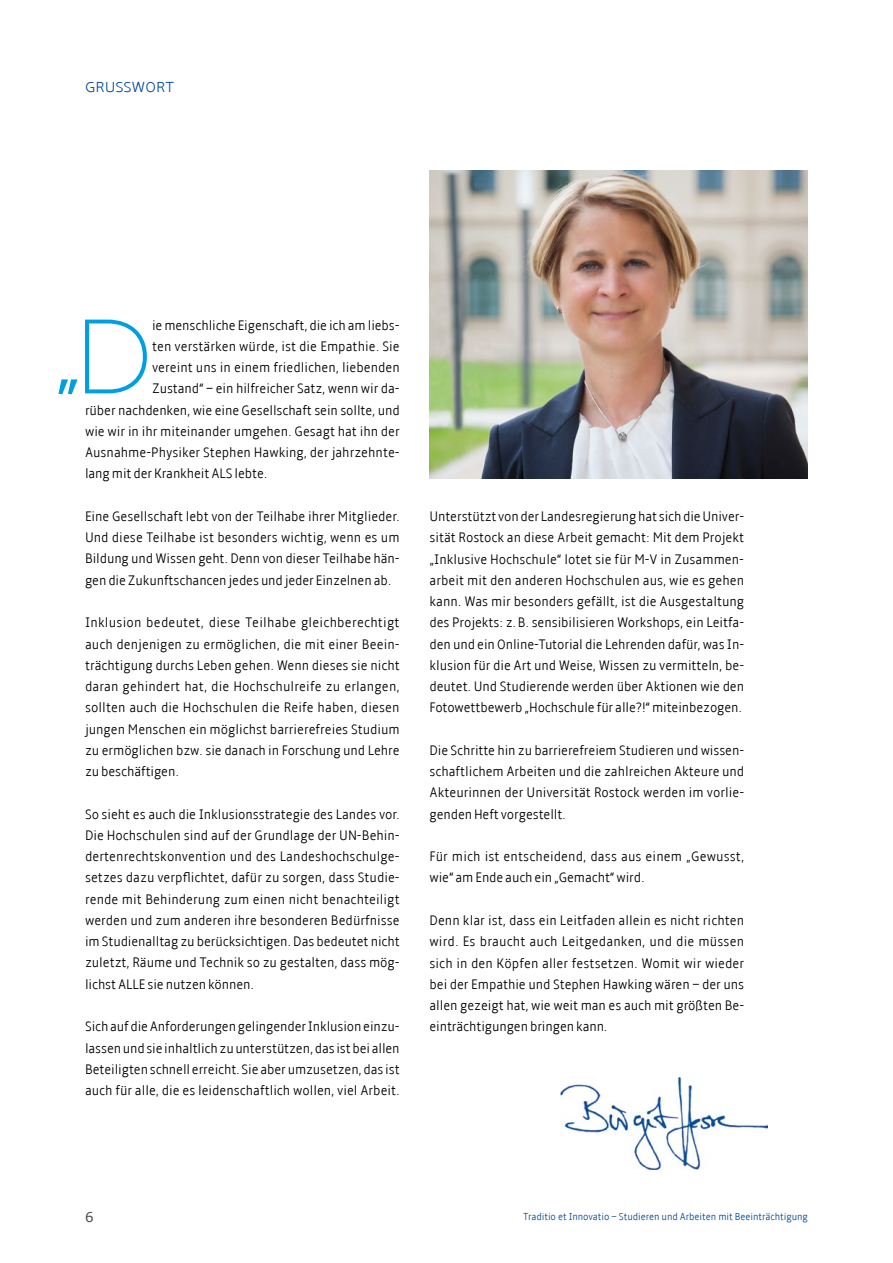
<style>
.page{position:relative;width:893px;height:1263px;background:#fff}
.page>*{position:absolute;margin:0;border:0;box-sizing:border-box;transform-origin:0 0}
.t1{font:300 105.3px "Novecentosanswide";color:#009fe3}
.t2{font:300 15px "Amble";color:#00489a}
.t3{font:300 condensed 14.25px/21.3px "Amble";letter-spacing:-.005em;color:#000;text-align:justify}
.t4{font:13.5px "Verdana";color:#4a4a49}
.t5{font:300 condensed 10.5px "Amble";letter-spacing:-.005em;color:#00489a}
</style>
<div class="page">
<img style="left:429px;top:170px;width:379px;height:308px">
<img style="left:560px;top:1078px;width:207px;height:91px">
<svg style="left:58px;top:379px;width:20px;height:15px"></svg>
<p class="t2" style="left:85px;top:79px;width:91px">GRUSSWORT</p>
<h1 class="t1" style="left:76px;top:296px;width:77px">D</h1>
<p class="t3" style="left:152px;top:314px;width:249px">ie menschliche Eigenschaft, die ich am liebs-</p>
<p class="t3" style="left:152px;top:336px;width:249px">ten verstärken würde, ist die Empathie. Sie</p>
<p class="t3" style="left:152px;top:357px;width:249px">vereint uns in einem friedlichen, liebenden</p>
<p class="t3" style="left:152px;top:378px;width:249px">Zustand“ – ein hilfreicher Satz, wenn wir da-</p>
<p class="t3" style="left:85px;top:399px;width:316px">rüber nachdenken, wie eine Gesellschaft sein sollte, und</p>
<p class="t3" style="left:85px;top:421px;width:316px">wie wir in ihr miteinander umgehen. Gesagt hat ihn der</p>
<p class="t3" style="left:85px;top:442px;width:316px">Ausnahme-Physiker Stephen Hawking, der jahrzehnte-</p>
<p class="t3" style="left:85px;top:463px;width:184px">lang mit der Krankheit ALS lebte.</p>
<p class="t3" style="left:85px;top:506px;width:316px">Eine Gesellschaft lebt von der Teilhabe ihrer Mitglieder.<br>Und diese Teilhabe ist besonders wichtig, wenn es um Bildung und Wissen geht. Denn von dieser Teilhabe hän&shy;gen die Zukunftschancen jedes und jeder Einzelnen ab.</p>
<p class="t3" style="left:85px;top:612px;width:316px">Inklusion bedeutet, diese Teilhabe gleichberechtigt auch denjenigen zu ermöglichen, die mit einer Beein&shy;trächtigung durchs Leben gehen. Wenn dieses sie nicht daran gehindert hat, die Hochschulreife zu erlangen, sollten auch die Hochschulen die Reife haben, diesen jungen Menschen ein möglichst barrierefreies Studium zu ermöglichen bzw. sie danach in Forschung und Lehre zu beschäftigen.</p>
<p class="t3" style="left:85px;top:803px;width:316px">So sieht es auch die Inklusionsstrategie des Landes vor.<br>Die Hochschulen sind auf der Grundlage der UN-Behin&shy;dertenrechtskonvention und des Landeshochschulge&shy;setzes dazu verpflichtet, dafür zu sorgen, dass Studie&shy;rende mit Behinderung zum einen nicht benachteiligt werden und zum anderen ihre besonderen Bedürfnisse im Studienalltag zu berücksichtigen. Das bedeutet nicht zuletzt, Räume und Technik so zu gestalten, dass mög&shy;lichst ALLE sie nutzen können.</p>
<p class="t3" style="left:85px;top:1016px;width:316px">Sich auf die Anforderungen gelingender Inklusion einzu&shy;lassen und sie inhaltlich zu unterstützen, das ist bei allen Beteiligten schnell erreicht. Sie aber umzusetzen, das ist auch für alle, die es leidenschaftlich wollen, viel Arbeit.</p>
<p class="t3" style="left:429px;top:506px;width:316px">Unterstützt von der Landesregierung hat sich die Univer&shy;sität Rostock an diese Arbeit gemacht: Mit dem Projekt „Inklusive Hochschule“ lotet sie für M-V in Zusammen&shy;arbeit mit den anderen Hochschulen aus, wie es gehen kann. Was mir besonders gefällt, ist die Ausgestaltung des Projekts: z.B. sensibilisieren Workshops, ein Leitfa&shy;den und ein Online-Tutorial die Lehrenden dafür, was In&shy;klusion für die Art und Weise, Wissen zu vermitteln, be&shy;deutet. Und Studierende werden über Aktionen wie den Fotowettbewerb „Hochschule für alle?!“ miteinbezogen.</p>
<p class="t3" style="left:429px;top:740px;width:316px">Die Schritte hin zu barrierefreiem Studieren und wissen&shy;schaftlichem Arbeiten und die zahlreichen Akteure und Akteurinnen der Universität Rostock werden im vorlie&shy;genden Heft vorgestellt.</p>
<p class="t3" style="left:429px;top:846px;width:316px">Für mich ist entscheidend, dass aus einem „Gewusst, wie“ am Ende auch ein „Gemacht“ wird.</p>
<p class="t3" style="left:429px;top:910px;width:316px">Denn klar ist, dass ein Leitfaden allein es nicht richten wird. Es braucht auch Leitgedanken, und die müssen sich in den Köpfen aller festsetzen. Womit wir wieder bei der Empathie und Stephen Hawking wären – der uns allen gezeigt hat, wie weit man es auch mit größten Be&shy;einträchtigungen bringen kann.</p>
<p class="t4" style="left:85px;top:1208px;width:10px">6</p>
<p class="t5" style="left:523px;top:1210px;width:286px">Traditio et Innovatio – Studieren und Arbeiten mit Beeinträchtigung</p>
</div>
